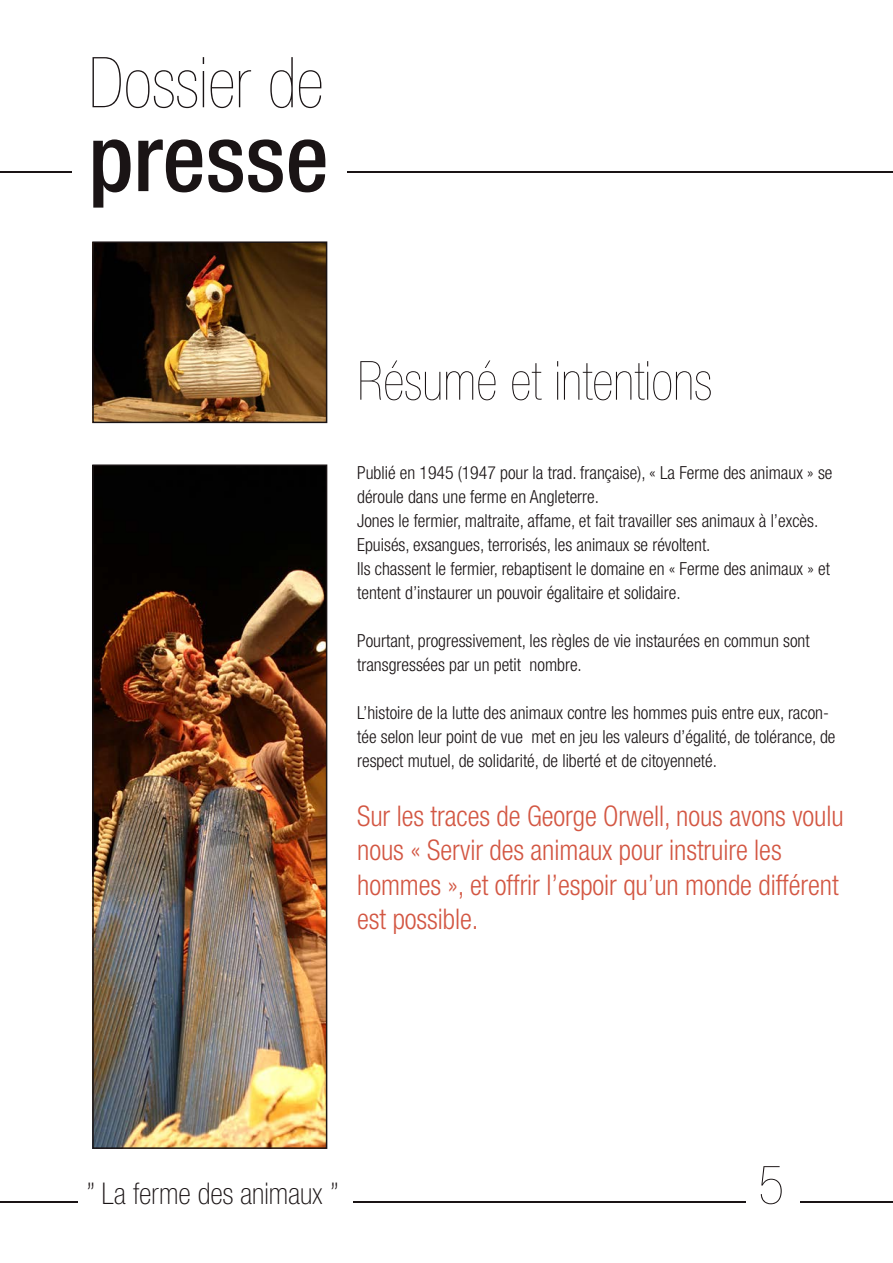
<style>
.page{position:relative;width:893px;height:1263px;background:#fff}
.page>*{position:absolute;margin:0;border:0;box-sizing:border-box;transform-origin:0 0}
.t1{font:500 condensed 93.6px "Helvetica Neue LT Std";color:#1a1415}
.t2{font:200 condensed 70.2px "Helvetica Neue LT Std";color:#1a1415}
.t3{font:200 condensed 54px "Helvetica Neue LT Std";color:#1a1415}
.t4{font:200 condensed 53.85px "Helvetica Neue LT Std";color:#1a1415}
.t5{font:100 condensed 30px "Helvetica Neue LT Std";color:#1a1415}
.t6{font:300 condensed 28.5px/34.5px "Helvetica Neue LT Std";letter-spacing:-.005em;color:#d35743}
.t7{font:300 condensed 18px/24px "Helvetica Neue LT Std";color:#1a1415}
</style>
<div class="page">
<img style="left:95px;top:244px;width:229px;height:176px">
<div style="left:92px;top:241px;width:235px;height:182px;border:2px solid #1a1415"></div>
<img style="left:95px;top:467px;width:229px;height:679px">
<div style="left:92px;top:464px;width:235px;height:685px;border:2px solid #1a1415"></div>
<hr style="left:0;top:1201px;width:893px;height:1px;background:#1a1415">
<div style="left:746px;top:1165px;width:53px;height:48px;background:#fff"></div>
<div style="left:78px;top:1183px;width:274px;height:59px;background:#fff"></div>
<hr style="left:0;top:171px;width:893px;height:2px;background:#1a1415">
<div style="left:72px;top:52px;width:274px;height:144px;background:#fff"></div>
<p class="t2" style="left:88px;top:44px;width:237px">Dossier de</p>
<p class="t1" style="left:88px;top:102px;width:242px">presse</p>
<p class="t3" style="left:357px;top:351px;width:356px">Résumé et intentions</p>
<p class="t7" style="left:357px;top:461px;width:477px">Publié en 1945 (1947 pour la trad. française), « La Ferme des animaux » se déroule dans une ferme en Angleterre.</p>
<p class="t7" style="left:357px;top:509px;width:463px">Jones le fermier, maltraite, affame, et fait travailler ses animaux à l’excès.</p>
<p class="t7" style="left:357px;top:533px;width:355px">Epuisés, exsangues, terrorisés, les animaux se révoltent.</p>
<p class="t7" style="left:357px;top:557px;width:474px">Ils chassent le fermier, rebaptisent le domaine en « Ferme des animaux » et tentent d’instaurer un pouvoir égalitaire et solidaire.</p>
<p class="t7" style="left:357px;top:629px;width:454px">Pourtant, progressivement, les règles de vie instaurées en commun sont transgressées par un petit nombre.</p>
<p class="t7" style="left:357px;top:701px;width:480px">L’histoire de la lutte des animaux contre les hommes puis entre eux, racon&shy;tée selon leur point de vue met en jeu les valeurs d’égalité, de tolérance, de respect mutuel, de solidarité, de liberté et de citoyenneté.</p>
<p class="t6" style="left:357px;top:798px;width:488px">Sur les traces de George Orwell, nous avons voulu</p>
<p class="t6" style="left:357px;top:833px;width:483px">nous « Servir des animaux pour instruire les hommes », et offrir l’espoir qu’un monde différent est possible.</p>
<p class="t5" style="left:87px;top:1177px;width:254px">” La ferme des animaux ”</p>
<p class="t4" style="left:758px;top:1155px;width:27px">5</p>
</div>
